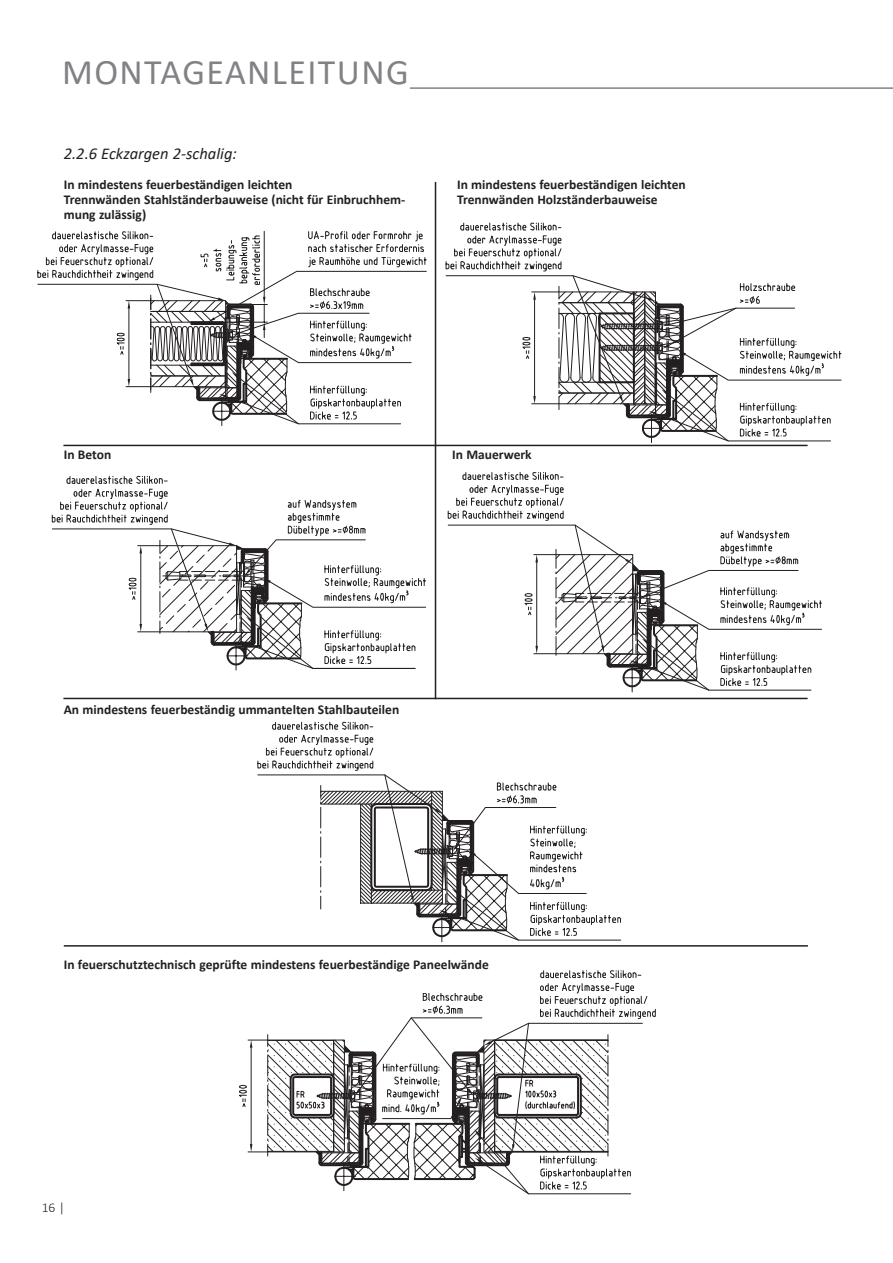
<style>
.page{position:relative;width:893px;height:1263px;background:#fff}
.page>*{position:absolute;margin:0;border:0;box-sizing:border-box;transform-origin:0 0}
.t1{font:36px "Calibri";letter-spacing:.04em;color:#808285}
.t2{font:italic 16.5px "Calibri";color:#231f20}
.t3{font:700 13.5px/15px "Calibri";color:#231f20}
.t4{font:300 13.5px "Calibri";color:#231f20}
</style>
<div class="page">
<hr style="left:410px;top:87px;width:483px;height:2px;background:#808285">
<svg style="left:239px;top:970px;width:417px;height:224px"></svg>
<svg style="left:37px;top:230px;width:390px;height:196px"></svg>
<hr style="left:435px;top:182px;width:1px;height:517px;background:#231f20">
<hr style="left:63px;top:445px;width:745px;height:1px;background:#231f20">
<hr style="left:63px;top:698px;width:745px;height:1px;background:#231f20">
<svg style="left:445px;top:222px;width:397px;height:225px"></svg>
<svg style="left:51px;top:475px;width:375px;height:195px"></svg>
<svg style="left:448px;top:472px;width:374px;height:220px"></svg>
<hr style="left:648px;top:609px;width:2px;height:55px;background:#231f20">
<hr style="left:647px;top:609px;width:2px;height:55px;background:#231f20">
<svg style="left:257px;top:721px;width:365px;height:221px"></svg>
<hr style="left:64px;top:945px;width:744px;height:2px;background:#231f20">
<h1 class="t1" style="left:62px;top:47px;width:348px">MONTAGEANLEITUNG</h1>
<p class="t2" style="left:64px;top:142px;width:175px">2.2.6 Eckzargen 2-schalig:</p>
<p class="t3" style="left:64px;top:177px;width:343px">In mindestens feuerbeständigen leichten<br>Trennwänden Stahlständerbauweise (nicht für Einbruchhem&shy;mung zulässig)</p>
<p class="t3" style="left:457px;top:177px;width:230px">In mindestens feuerbeständigen leichten<br>Trennwänden Holzständerbauweise</p>
<p class="t3" style="left:64px;top:447px;width:49px">In Beton</p>
<p class="t3" style="left:452px;top:447px;width:81px">In Mauerwerk</p>
<p class="t3" style="left:64px;top:702px;width:337px">An mindestens feuerbeständig ummantelten Stahlbauteilen</p>
<p class="t3" style="left:64px;top:957px;width:427px">In feuerschutztechnisch geprüfte mindestens feuerbeständige Paneelwände</p>
<p class="t4" style="left:42px;top:1199px;width:24px">16 |</p>
</div>
